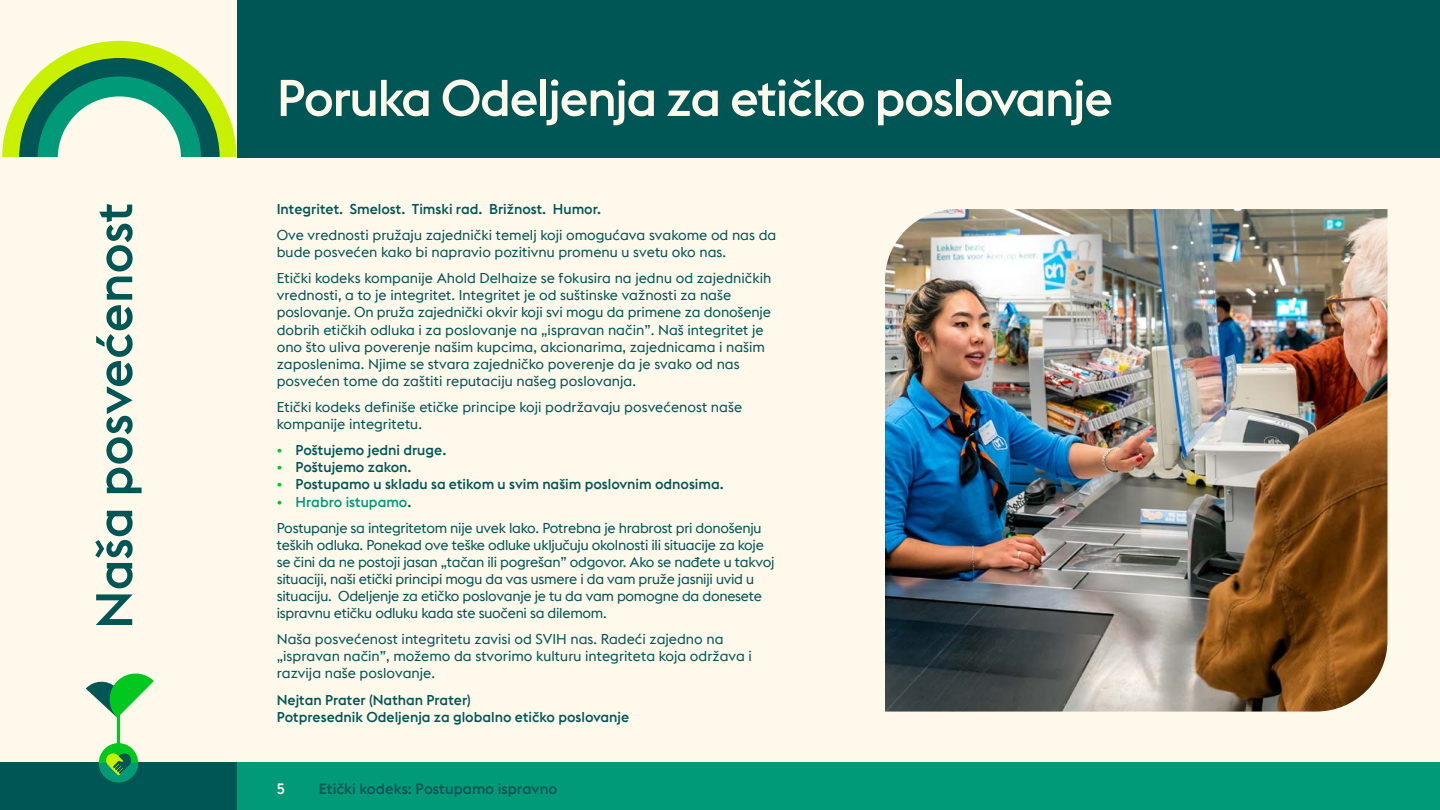
<style>
.page{position:relative;width:1440px;height:810px;background:#fff9eb}
.page>*{position:absolute;margin:0;border:0;box-sizing:border-box;transform-origin:0 0}
.t1{font:500 50.78px "Euclid Flex";letter-spacing:-.03em;color:#fff9eb}
.t2{font:500 50.78px "Euclid Flex";color:#055}
.t3{font:500 15px "Euclid Flex";color:#055}
.t4{font:500 15px "Euclid Flex";color:#fff9eb}
.t5{font:14.25px/17.1px "Euclid Flex";color:#055}
.t6{font:14.25px/17.1px "Euclid Flex";letter-spacing:-.02em;color:#055}
.t7{font:500 14.25px/17.1px "Euclid Flex";color:#055}
.s1{color:#00c81e}
.s2{font-weight:500;color:#00c81e}
.s3{font-weight:500;color:#009a78}
.s4{font-weight:500}
</style>
<div class="page">
<div style="left:237px;top:0;width:1203px;height:158px;background:#055"></div>
<svg style="left:2px;top:41px;width:235px;height:116px"></svg>
<img style="left:885px;top:209px;width:503px;height:503px">
<div style="left:202px;top:763px;width:1238px;height:47px;background:#009a78"></div>
<div style="left:0;top:763px;width:237px;height:47px;background:#055"></div>
<hr style="left:117px;top:710px;width:3px;height:33px;background:#00c81e">
<svg style="left:86px;top:673px;width:68px;height:45px"></svg>
<div style="left:99px;top:743px;width:39px;height:39px;background:#00c81e;border-radius:50%"></div>
<svg style="left:99px;top:753px;width:39px;height:29px"></svg>
<h1 class="t2" style="left:84px;top:629px;width:428px;rotate:-90deg">Naša posvećenost</h1>
<h1 class="t1" style="left:277px;top:67px;width:838px">Poruka Odeljenja za etičko poslovanje</h1>
<p class="t7" style="left:277px;top:200px;width:326px">Integritet. Smelost. Timski rad. Brižnost. Humor.</p>
<p class="t5" style="left:277px;top:226px;width:501px">Ove vrednosti pružaju zajednički temelj koji omogućava svakome od nas da bude posvećen kako bi napravio pozitivnu promenu u svetu oko nas.</p>
<p class="t5" style="left:277px;top:270px;width:496px">Etički kodeks kompanije Ahold Delhaize se fokusira na jednu od zajedničkih vrednosti, a to je integritet. Integritet je od suštinske važnosti za naše poslovanje. On pruža zajednički okvir koji svi mogu da primene za donošenje dobrih etičkih odluka i za poslovanje na „ispravan način”. Naš integritet je ono što uliva poverenje našim kupcima, akcionarima, zajednicama i našim zaposlenima. Njime se stvara zajedničko poverenje da je svako od nas posvećen tome da zaštiti reputaciju našeg poslovanja.</p>
<p class="t5" style="left:277px;top:398px;width:467px">Etički kodeks definiše etičke principe koji podržavaju posvećenost naše kompanije integritetu.</p>
<p class="t7" style="left:277px;top:442px;width:171px"><span class="s1">•</span> Poštujemo jedni druge.</p>
<p class="t7" style="left:277px;top:459px;width:136px"><span class="s1">•</span> Poštujemo zakon.</p>
<p class="t7" style="left:277px;top:476px;width:449px"><span class="s1">•</span> Postupamo u skladu sa etikom u svim našim poslovnim odnosima.</p>
<p class="t6" style="left:277px;top:488px;width:486px;line-height:26.1px"><span class="s2">•</span> <span class="s3">Hrabro istupamo</span><span class="s4">.<br></span>Postupanje sa integritetom nije uvek lako. Potrebna je hrabrost pri donošenju</p>
<p class="t6" style="left:277px;top:536px;width:499px">teških odluka. Ponekad ove teške odluke uključuju okolnosti ili situacije za koje se čini da ne postoji jasan „tačan ili pogrešan” odgovor. Ako se nađete u takvoj situaciji, naši etički principi mogu da vas usmere i da vam pruže jasniji uvid u situaciju. Odeljenje za etičko poslovanje je tu da vam pomogne da donesete ispravnu etičku odluku kada ste suočeni sa dilemom.</p>
<p class="t5" style="left:277px;top:631px;width:477px">Naša posvećenost integritetu zavisi od SVIH nas. Radeći zajedno na „ispravan način”, možemo da stvorimo kulturu integriteta koja održava i razvija naše poslovanje.</p>
<p class="t7" style="left:277px;top:691px;width:354px">Nejtan Prater (Nathan Prater)<br>Potpresednik Odeljenja za globalno etičko poslovanje</p>
<p class="t4" style="left:277px;top:780px;width:10px">5</p>
<p class="t3" style="left:319px;top:780px;width:240px">Etički kodeks: Postupamo ispravno</p>
</div>
